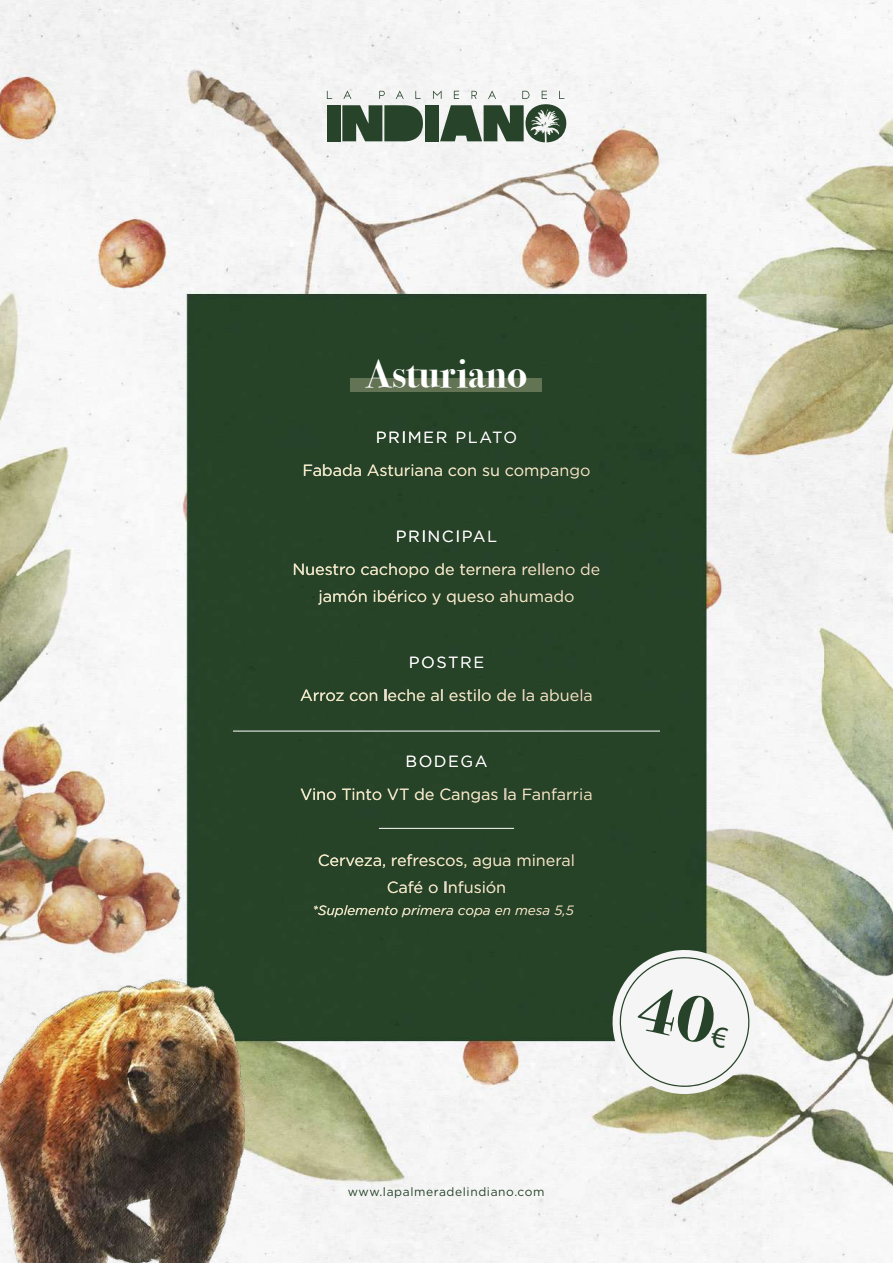
<style>
.page{position:relative;width:893px;height:1263px;background:#fff}
.page>*{position:absolute;margin:0;border:0;box-sizing:border-box;transform-origin:0 0}
.t1{font:39.6px "Bodoni Svty Two ITCTT Bold";color:#fff}
.t2{font:16.05px/27px "Gotham";color:#f4e8c2;text-align:center}
.t3{font:16.05px "Gotham";letter-spacing:.1em;color:#fff}
.t4{font:italic 13.5px "Gotham";color:#f4e8c2}
.t5{font:12px "Gotham";letter-spacing:.05em;color:#27442a}
</style>
<div class="page">
<img style="left:0;top:0;width:893px;height:1263px">
<div style="left:327px;top:105px;width:13px;height:36px;background:#27442a"></div>
<svg style="left:327px;top:91px;width:5px;height:8px"></svg>
<svg style="left:379px;top:91px;width:6px;height:8px"></svg>
<svg style="left:342px;top:105px;width:81px;height:36px;background:#415a44"></svg>
<svg style="left:396px;top:90px;width:8px;height:9px"></svg>
<svg style="left:415px;top:91px;width:6px;height:8px"></svg>
<svg style="left:343px;top:90px;width:8px;height:9px"></svg>
<div style="left:425px;top:105px;width:13px;height:36px;background:#27442a"></div>
<svg style="left:433px;top:90px;width:133px;height:52px"></svg>
<svg style="left:377px;top:432px;width:70px;height:11px"></svg>
<svg style="left:457px;top:431px;width:59px;height:12px"></svg>
<svg style="left:304px;top:464px;width:57px;height:12px"></svg>
<svg style="left:367px;top:464px;width:75px;height:12px"></svg>
<svg style="left:449px;top:467px;width:27px;height:9px"></svg>
<svg style="left:483px;top:467px;width:16px;height:9px"></svg>
<svg style="left:506px;top:467px;width:84px;height:11px"></svg>
<svg style="left:397px;top:530px;width:99px;height:12px"></svg>
<svg style="left:294px;top:564px;width:61px;height:11px"></svg>
<svg style="left:361px;top:563px;width:68px;height:14px"></svg>
<svg style="left:435px;top:563px;width:19px;height:12px"></svg>
<svg style="left:460px;top:564px;width:55px;height:11px"></svg>
<svg style="left:523px;top:563px;width:52px;height:12px"></svg>
<svg style="left:581px;top:563px;width:19px;height:12px"></svg>
<svg style="left:318px;top:590px;width:48px;height:14px"></svg>
<svg style="left:374px;top:590px;width:52px;height:12px"></svg>
<svg style="left:432px;top:593px;width:9px;height:11px"></svg>
<svg style="left:447px;top:593px;width:47px;height:11px"></svg>
<svg style="left:500px;top:590px;width:74px;height:12px"></svg>
<svg style="left:410px;top:656px;width:73px;height:12px"></svg>
<svg style="left:301px;top:689px;width:43px;height:12px"></svg>
<svg style="left:350px;top:692px;width:27px;height:9px"></svg>
<svg style="left:385px;top:689px;width:40px;height:12px"></svg>
<svg style="left:431px;top:689px;width:12px;height:12px"></svg>
<svg style="left:450px;top:689px;width:41px;height:12px"></svg>
<svg style="left:497px;top:689px;width:19px;height:12px"></svg>
<svg style="left:523px;top:689px;width:11px;height:12px"></svg>
<svg style="left:541px;top:689px;width:51px;height:12px"></svg>
<svg style="left:407px;top:755px;width:80px;height:12px"></svg>
<svg style="left:301px;top:788px;width:35px;height:12px"></svg>
<svg style="left:342px;top:788px;width:39px;height:12px"></svg>
<svg style="left:388px;top:789px;width:21px;height:11px"></svg>
<svg style="left:415px;top:788px;width:19px;height:12px"></svg>
<svg style="left:440px;top:788px;width:58px;height:14px"></svg>
<svg style="left:505px;top:788px;width:11px;height:12px"></svg>
<svg style="left:523px;top:788px;width:68px;height:12px"></svg>
<svg style="left:319px;top:854px;width:66px;height:14px"></svg>
<svg style="left:392px;top:854px;width:74px;height:14px"></svg>
<svg style="left:473px;top:857px;width:37px;height:11px"></svg>
<svg style="left:518px;top:854px;width:56px;height:12px"></svg>
<svg style="left:388px;top:881px;width:34px;height:12px"></svg>
<svg style="left:429px;top:884px;width:9px;height:9px"></svg>
<svg style="left:445px;top:881px;width:60px;height:12px"></svg>
<svg style="left:314px;top:905px;width:139px;height:12px;background:#445c45"></svg>
<svg style="left:459px;top:906px;width:115px;height:11px"></svg>
<div style="left:351px;top:378px;width:191px;height:14px;background:#637455"></div>
<hr style="left:233px;top:731px;width:427px;height:1px;background:#fff">
<hr style="left:379px;top:828px;width:135px;height:1px;background:#fff">
<img style="left:0;top:979px;width:245px;height:284px">
<svg style="left:606px;top:943px;width:158px;height:158px"></svg>
<h1 class="t1" style="left:365px;top:350px;width:163px">Asturiano</h1>
<p class="t3" style="left:376px;top:427px;width:143px">PRIMER PLATO</p>
<p class="t2" style="left:302px;top:456px;width:289px">Fabada Asturiana con su compango</p>
<p class="t3" style="left:396px;top:526px;width:103px">PRINCIPAL</p>
<p class="t2" style="left:292px;top:555px;width:309px">Nuestro cachopo de ternera relleno de jamón ibérico y queso ahumado</p>
<p class="t3" style="left:409px;top:652px;width:77px">POSTRE</p>
<p class="t2" style="left:300px;top:681px;width:294px">Arroz con leche al estilo de la abuela</p>
<p class="t3" style="left:405px;top:751px;width:84px">BODEGA</p>
<p class="t2" style="left:300px;top:780px;width:294px">Vino Tinto VT de Cangas la Fanfarria</p>
<p class="t2" style="left:318px;top:846px;width:259px">Cerveza, refrescos, agua mineral<br>Café o Infusión</p>
<p class="t4" style="left:312px;top:903px;width:263px">*Suplemento primera copa en mesa 5,5</p>
<p class="t5" style="left:348px;top:1184px;width:198px">www.lapalmeradelindiano.com</p>
</div>
